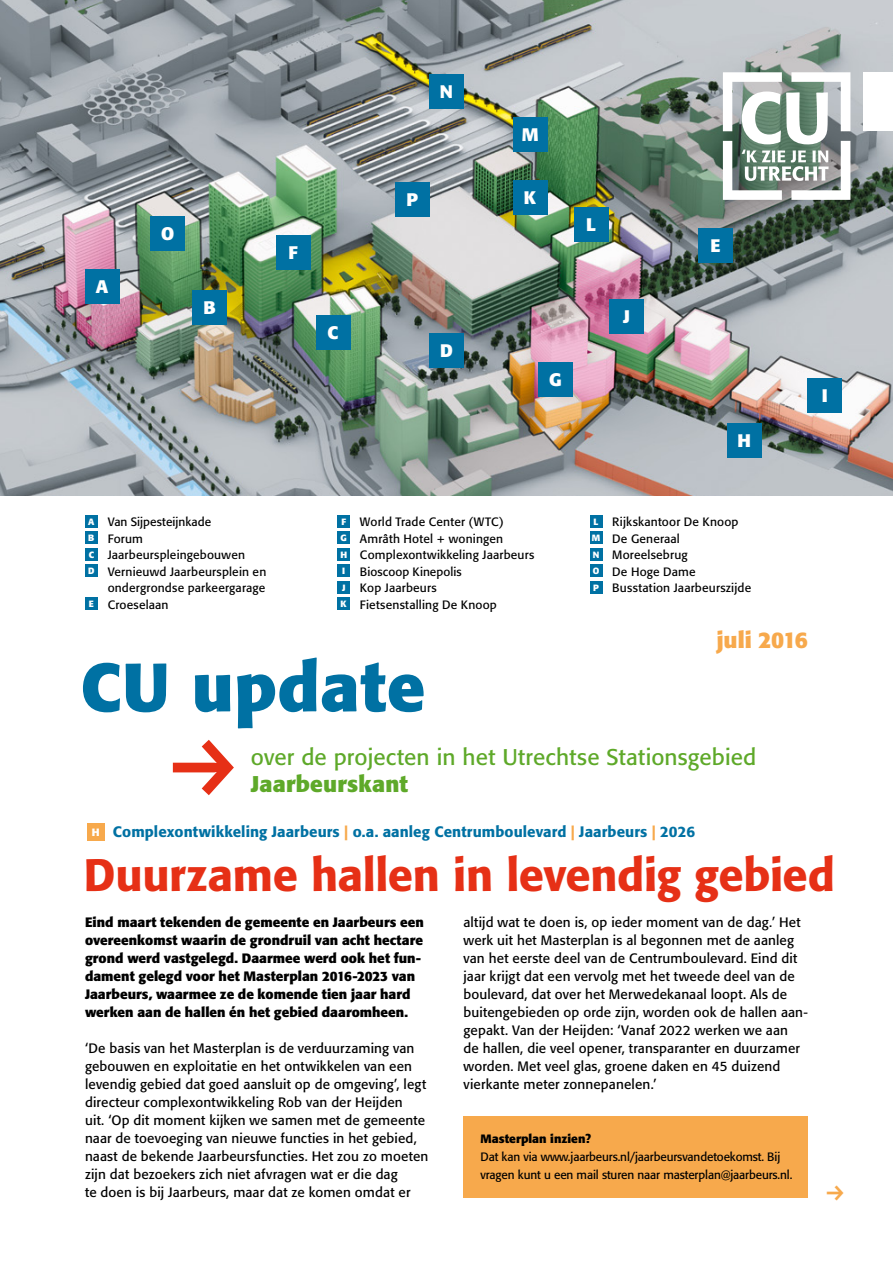
<style>
.page{position:relative;width:893px;height:1263px;background:#fff}
.page>*{position:absolute;margin:0;border:0;box-sizing:border-box;transform-origin:0 0}
.t1{font:700 67.5px "Formata BQ";letter-spacing:.015em;color:#0071a3}
.t2{font:500 45px "Formata BQ";letter-spacing:-.01em;color:#e63016}
.t3{font:22.5px "Formata BQ";letter-spacing:.005em;color:#5ea929}
.t4{font:700 22.5px "Formata BQ";letter-spacing:.01em;color:#5ea929}
.t5{font:700 22.5px "Formata BQ";letter-spacing:-.01em;color:#f7a94c}
.t6{font:700 18px "Formata BQ";color:#fff}
.t7{font:500 15px "Formata BQ";letter-spacing:.005em;color:#0071a3}
.t8{font:13.5px/18px "Formata BQ";letter-spacing:.01em;color:#000}
.t9{font:700 13.5px/18px "Formata BQ";color:#000}
.t10{font:12px/16.5px "Formata BQ";letter-spacing:.01em;color:#000}
.t11{font:12px/18px "Formata BQ";letter-spacing:-.01em;color:#000}
.t12{font:700 12px "Formata BQ";color:#000}
.s1{font-weight:700;font-size:9px;color:#fff}
.s2{font-weight:700;font-size:10.5px;color:#fff}
.s3{color:#f7a94c}
</style>
<div class="page">
<img style="left:0;top:0;width:893px;height:495px">
<svg style="left:723px;top:72px;width:127px;height:128px"></svg>
<div style="left:863px;top:72px;width:30px;height:59px;background:#fff"></div>
<div style="left:85px;top:270px;width:34px;height:34px;background:#0071a3"></div>
<div style="left:193px;top:290px;width:34px;height:34px;background:#0071a3"></div>
<div style="left:316px;top:315px;width:34px;height:34px;background:#0071a3"></div>
<div style="left:429px;top:333px;width:34px;height:34px;background:#0071a3"></div>
<div style="left:698px;top:228px;width:34px;height:34px;background:#0071a3"></div>
<div style="left:276px;top:235px;width:34px;height:34px;background:#0071a3"></div>
<div style="left:539px;top:362px;width:34px;height:34px;background:#0071a3"></div>
<div style="left:727px;top:423px;width:34px;height:34px;background:#0071a3"></div>
<div style="left:808px;top:379px;width:34px;height:34px;background:#0071a3"></div>
<div style="left:609px;top:299px;width:34px;height:34px;background:#0071a3"></div>
<div style="left:513px;top:180px;width:34px;height:34px;background:#0071a3"></div>
<div style="left:574px;top:207px;width:34px;height:34px;background:#0071a3"></div>
<div style="left:513px;top:117px;width:34px;height:34px;background:#0071a3"></div>
<div style="left:429px;top:74px;width:34px;height:34px;background:#0071a3"></div>
<div style="left:395px;top:182px;width:34px;height:34px;background:#0071a3"></div>
<div style="left:151px;top:216px;width:34px;height:34px;background:#0071a3"></div>
<div style="left:85px;top:515px;width:13px;height:13px;background:#0071a3"></div>
<div style="left:85px;top:531px;width:13px;height:13px;background:#0071a3"></div>
<div style="left:85px;top:548px;width:13px;height:13px;background:#0071a3"></div>
<div style="left:85px;top:564px;width:13px;height:13px;background:#0071a3"></div>
<div style="left:85px;top:597px;width:13px;height:13px;background:#0071a3"></div>
<div style="left:337px;top:515px;width:13px;height:13px;background:#0071a3"></div>
<div style="left:337px;top:531px;width:13px;height:13px;background:#0071a3"></div>
<div style="left:337px;top:548px;width:13px;height:13px;background:#0071a3"></div>
<div style="left:337px;top:564px;width:13px;height:13px;background:#0071a3"></div>
<div style="left:337px;top:581px;width:13px;height:13px;background:#0071a3"></div>
<div style="left:337px;top:597px;width:13px;height:13px;background:#0071a3"></div>
<div style="left:590px;top:515px;width:12px;height:13px;background:#0071a3"></div>
<div style="left:590px;top:531px;width:12px;height:13px;background:#0071a3"></div>
<div style="left:590px;top:548px;width:12px;height:13px;background:#0071a3"></div>
<div style="left:590px;top:564px;width:12px;height:13px;background:#0071a3"></div>
<div style="left:590px;top:581px;width:12px;height:13px;background:#0071a3"></div>
<div style="left:87px;top:823px;width:17px;height:17px;background:#f7a94c"></div>
<div style="left:463px;top:1116px;width:345px;height:81px;background:#f7a94c"></div>
<h3 class="t6" style="left:96px;top:276px;width:14px">A</h3>
<h3 class="t6" style="left:161px;top:222px;width:15px">O</h3>
<h3 class="t6" style="left:204px;top:296px;width:14px">B</h3>
<h3 class="t6" style="left:288px;top:241px;width:11px">F</h3>
<h3 class="t6" style="left:328px;top:321px;width:12px">C</h3>
<h3 class="t6" style="left:440px;top:80px;width:15px">N</h3>
<h3 class="t6" style="left:407px;top:188px;width:13px">P</h3>
<h3 class="t6" style="left:440px;top:339px;width:14px">D</h3>
<h3 class="t6" style="left:522px;top:123px;width:18px">M</h3>
<h3 class="t6" style="left:524px;top:186px;width:14px">K</h3>
<h3 class="t6" style="left:586px;top:213px;width:11px">L</h3>
<h3 class="t6" style="left:549px;top:368px;width:14px">G</h3>
<h3 class="t6" style="left:623px;top:305px;width:8px">J</h3>
<h3 class="t6" style="left:710px;top:234px;width:12px">E</h3>
<h3 class="t6" style="left:737px;top:429px;width:15px">H</h3>
<h3 class="t6" style="left:822px;top:385px;width:7px">I</h3>
<p class="t10" style="left:88px;top:514px;width:124px"><span class="s1">A</span> Van Sijpesteijnkade</p>
<p class="t10" style="left:88px;top:530px;width:56px"><span class="s1">B</span> Forum</p>
<p class="t10" style="left:89px;top:547px;width:158px"><span class="s1">C</span> Jaarbeurspleingebouwen</p>
<p class="t10" style="left:88px;top:563px;width:180px"><span class="s1">D</span> Vernieuwd Jaarbeursplein en</p>
<p class="t10" style="left:108px;top:580px;width:159px">ondergrondse parkeergarage</p>
<p class="t10" style="left:89px;top:596px;width:81px"><span class="s1">E</span> Croeselaan</p>
<p class="t10" style="left:340px;top:514px;width:195px"><span class="s1">F</span> World Trade Center (WTC)<br><span class="s1">G</span> Amrâth Hotel + woningen<br><span class="s1">H</span> Complexontwikkeling Jaarbeurs<br><span class="s1">I</span> Bioscoop Kinepolis<br><span class="s1">J</span> Kop Jaarbeurs<br><span class="s1">K</span> Fietsenstalling De Knoop</p>
<p class="t10" style="left:592px;top:514px;width:161px"><span class="s1">L</span> Rijkskantoor De Knoop<br><span class="s1">M</span> De Generaal<br><span class="s1">N</span> Moreelsebrug<br><span class="s1">O</span> De Hoge Dame<br><span class="s1">P</span> Busstation Jaarbeurszijde</p>
<h3 class="t5" style="left:717px;top:626px;width:93px">juli 2016</h3>
<h1 class="t1" style="left:81px;top:645px;width:346px">CU update</h1>
<h3 class="t3" style="left:251px;top:744px;width:507px">over de projecten in het Utrechtse Stationsgebied</h3>
<h3 class="t4" style="left:251px;top:770px;width:159px">Jaarbeurskant</h3>
<p class="t7" style="left:92px;top:823px;width:605px"><span class="s2">H</span> Complexontwikkeling Jaarbeurs <span class="s3">|</span> o.a. aanleg Centrumboulevard <span class="s3">|</span> Jaarbeurs <span class="s3">|</span> 2026</p>
<h2 class="t2" style="left:84px;top:848px;width:752px">Duurzame hallen in levendig gebied</h2>
<p class="t9" style="left:85px;top:913px;width:340px">Eind maart tekenden de gemeente en Jaarbeurs een overeenkomst waarin de grondruil van acht hectare grond werd vastgelegd. Daarmee werd ook het fun&shy;dament gelegd voor het Masterplan 2016-2023 van Jaarbeurs, waarmee ze de komende tien jaar hard werken aan de hallen én het gebied daaromheen.</p>
<p class="t8" style="left:85px;top:1039px;width:345px">‘De basis van het Masterplan is de verduurzaming van gebouwen en exploitatie en het ontwikkelen van een levendig gebied dat goed aansluit op de omgeving’, legt directeur complexontwikkeling Rob van der Heijden<br>uit. ‘Op dit moment kijken we samen met de gemeente naar de toevoeging van nieuwe functies in het gebied, naast de bekende Jaarbeursfuncties. Het zou zo moeten zijn dat bezoekers zich niet afvragen wat er die dag<br>te doen is bij Jaarbeurs, maar dat ze komen omdat er</p>
<p class="t8" style="left:463px;top:913px;width:346px">altijd wat te doen is, op ieder moment van de dag.’ Het werk uit het Masterplan is al begonnen met de aanleg van het eerste deel van de Centrumboulevard. Eind dit jaar krijgt dat een vervolg met het tweede deel van de boulevard, dat over het Merwedekanaal loopt. Als de buitengebieden op orde zijn, worden ook de hallen aan&shy;gepakt. Van der Heijden: ‘Vanaf 2022 werken we aan<br>de hallen, die veel opener, transparanter en duurzamer worden. Met veel glas, groene daken en 45 duizend vierkante meter zonnepanelen.’</p>
<p class="t12" style="left:480px;top:1132px;width:112px">Masterplan inzien?</p>
<p class="t11" style="left:480px;top:1148px;width:313px">Dat kan via www.jaarbeurs.nl/jaarbeursvandetoekomst. Bij vragen kunt u een mail sturen naar masterplan@jaarbeurs.nl.</p>
</div>
